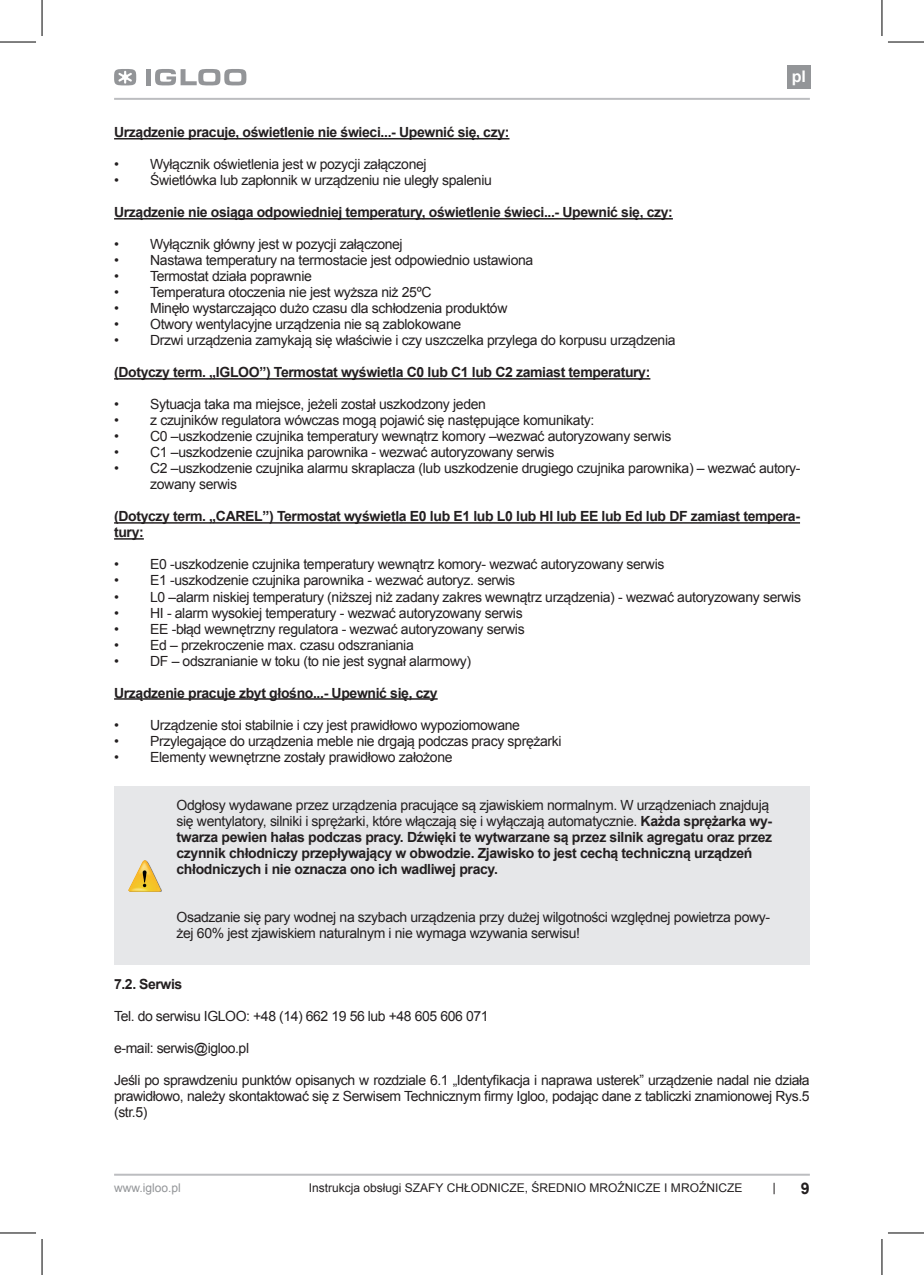
<style>
.page{position:relative;width:924px;height:1275px;background:#fff}
.page>*{position:absolute;margin:0;border:0;box-sizing:border-box;transform-origin:0 0}
.t1{font:700 16px "Arial";color:#fff}
.t2{font:700 16px "Arial";color:#231f20}
.t3{font:14px/16px "Arial";letter-spacing:-.025em;color:#231f20}
.t4{font:700 14px/16px "Arial";letter-spacing:-.025em;color:#231f20}
.t5{font:12px "Arial";color:#231f20}
.t6{font:12px "Arial";color:#939598}
.s1{font-weight:400}
</style>
<div class="page">
<hr style="left:114px;top:98px;width:695px;height:2px;background:#bcbdc0">
<hr style="left:114px;top:1173px;width:695px;height:2px;background:#bcbdc0">
<div style="left:786px;top:65px;width:23px;height:23px;background:#939598"></div>
<svg style="left:773px;top:1182px;width:1px;height:12px"></svg>
<svg style="left:114px;top:69px;width:22px;height:17px"></svg>
<div style="left:146px;top:69px;width:5px;height:16px;background:#939598"></div>
<svg style="left:155px;top:69px;width:91px;height:17px"></svg>
<div style="left:114px;top:786px;width:695px;height:179px;background:#e6e7e9"></div>
<img style="left:129px;top:860px;width:32px;height:31px">
<hr style="left:114px;top:138px;width:395px;height:1px;background:#231f20">
<hr style="left:114px;top:218px;width:558px;height:1px;background:#231f20">
<hr style="left:114px;top:378px;width:536px;height:1px;background:#231f20">
<hr style="left:114px;top:522px;width:685px;height:1px;background:#231f20">
<hr style="left:114px;top:538px;width:30px;height:1px;background:#231f20">
<hr style="left:114px;top:698px;width:323px;height:1px;background:#231f20">
<hr style="left:0;top:42px;width:36px;height:1px;background:#000">
<hr style="left:887px;top:42px;width:36px;height:1px;background:#000">
<hr style="left:0;top:1232px;width:36px;height:1px;background:#000">
<hr style="left:887px;top:1232px;width:36px;height:1px;background:#000">
<hr style="left:42px;top:0;width:1px;height:36px;background:#000">
<hr style="left:42px;top:1239px;width:1px;height:36px;background:#000">
<hr style="left:881px;top:0;width:1px;height:36px;background:#000">
<hr style="left:881px;top:1239px;width:1px;height:36px;background:#000">
<p class="t1" style="left:791px;top:65px;width:16px">pl</p>
<p class="t4" style="left:114px;top:124px;width:397px">Urządzenie pracuje, oświetlenie nie świeci...- Upewnić się, czy:</p>
<p class="t3" style="left:114px;top:156px;width:314px">• Wyłącznik oświetlenia jest w pozycji załączonej</p>
<p class="t3" style="left:114px;top:172px;width:379px">• Świetlówka lub zapłonnik w urządzeniu nie uległy spaleniu</p>
<p class="t4" style="left:114px;top:204px;width:560px">Urządzenie nie osiąga odpowiedniej temperatury, oświetlenie świeci...- Upewnić się, czy:</p>
<p class="t3" style="left:114px;top:236px;width:290px">• Wyłącznik główny jest w pozycji załączonej</p>
<p class="t3" style="left:114px;top:252px;width:420px">• Nastawa temperatury na termostacie jest odpowiednio ustawiona</p>
<p class="t3" style="left:114px;top:268px;width:199px">• Termostat działa poprawnie</p>
<p class="t3" style="left:114px;top:284px;width:319px">• Temperatura otoczenia nie jest wyższa niż 25ºC</p>
<p class="t3" style="left:114px;top:300px;width:394px">• Minęło wystarczająco dużo czasu dla schłodzenia produktów</p>
<p class="t3" style="left:114px;top:316px;width:348px">• Otwory wentylacyjne urządzenia nie są zablokowane</p>
<p class="t3" style="left:114px;top:332px;width:562px">• Drzwi urządzenia zamykają się właściwie i czy uszczelka przylega do korpusu urządzenia</p>
<p class="t4" style="left:114px;top:365px;width:537px">(Dotyczy term. „IGLOO”) Termostat wyświetla C0 lub C1 lub C2 zamiast temperatury:</p>
<p class="t3" style="left:114px;top:396px;width:373px">• Sytuacja taka ma miejsce, jeżeli został uszkodzony jeden</p>
<p class="t3" style="left:114px;top:412px;width:481px">• z czujników regulatora wówczas mogą pojawić się następujące komunikaty:</p>
<p class="t3" style="left:114px;top:428px;width:558px">• C0 –uszkodzenie czujnika temperatury wewnątrz komory –wezwać autoryzowany serwis</p>
<p class="t3" style="left:114px;top:444px;width:441px">• C1 –uszkodzenie czujnika parownika - wezwać autoryzowany serwis</p>
<p class="t3" style="left:150px;top:460px;width:651px;text-indent:-36px">• C2 –uszkodzenie czujnika alarmu skraplacza (lub uszkodzenie drugiego czujnika parownika) – wezwać autory&shy;zowany serwis</p>
<p class="t4" style="left:114px;top:509px;width:687px">(Dotyczy term. „CAREL”) Termostat wyświetla E0 lub E1 lub L0 lub HI lub EE lub Ed lub DF zamiast tempera&shy;tury:</p>
<p class="t3" style="left:114px;top:556px;width:551px">• E0 -uszkodzenie czujnika temperatury wewnątrz komory- wezwać autoryzowany serwis</p>
<p class="t3" style="left:114px;top:572px;width:402px">• E1 -uszkodzenie czujnika parownika - wezwać autoryz. serwis</p>
<p class="t3" style="left:114px;top:588px;width:688px">• L0 –alarm niskiej temperatury (niższej niż zadany zakres wewnątrz urządzenia) - wezwać autoryzowany serwis</p>
<p class="t3" style="left:114px;top:604px;width:410px">• HI - alarm wysokiej temperatury - wezwać autoryzowany serwis</p>
<p class="t3" style="left:114px;top:620px;width:412px">• EE -błąd wewnętrzny regulatora - wezwać autoryzowany serwis</p>
<p class="t3" style="left:114px;top:636px;width:301px">• Ed – przekroczenie max. czasu odszraniania</p>
<p class="t3" style="left:114px;top:652px;width:358px">• DF – odszranianie w toku (to nie jest sygnał alarmowy)</p>
<p class="t4" style="left:114px;top:685px;width:325px">Urządzenie pracuje zbyt głośno...- Upewnić się, czy</p>
<p class="t3" style="left:114px;top:716px;width:407px">• Urządzenie stoi stabilnie i czy jest prawidłowo wypoziomowane</p>
<p class="t3" style="left:114px;top:732px;width:449px">• Przylegające do urządzenia meble nie drgają podczas pracy sprężarki</p>
<p class="t3" style="left:114px;top:748px;width:340px">• Elementy wewnętrzne zostały prawidłowo założone</p>
<p class="t4" style="left:176px;top:797px;width:597px"><span class="s1">Odgłosy wydawane przez urządzenia pracujące są zjawiskiem normalnym. W urządzeniach znajdują się wentylatory, silniki i sprężarki, które włączają się i wyłączają automatycznie.</span> Każda sprężarka wy&shy;twarza pewien hałas podczas pracy. Dźwięki te wytwarzane są przez silnik agregatu oraz przez czynnik chłodniczy przepływający w obwodzie. Zjawisko to jest cechą techniczną urządzeń chłodniczych i nie oznacza ono ich wadliwej pracy.</p>
<p class="t3" style="left:176px;top:908px;width:595px">Osadzanie się pary wodnej na szybach urządzenia przy dużej wilgotności względnej powietrza powy&shy;żej 60% jest zjawiskiem naturalnym i nie wymaga wzywania serwisu!</p>
<p class="t4" style="left:114px;top:976px;width:70px">7.2. Serwis</p>
<p class="t3" style="left:114px;top:1007px;width:376px">Tel. do serwisu IGLOO: +48 (14) 662 19 56 lub +48 605 606 071</p>
<p class="t3" style="left:114px;top:1039px;width:136px">e-mail: serwis@igloo.pl</p>
<p class="t3" style="left:114px;top:1071px;width:696px;text-align:justify">Jeśli po sprawdzeniu punktów opisanych w rozdziale 6.1 „Identyfikacja i naprawa usterek” urządzenie nadal nie działa prawidłowo, należy skontaktować się z Serwisem Technicznym firmy Igloo, podając dane z tabliczki znamionowej Rys.5 (str.5)</p>
<p class="t6" style="left:114px;top:1179px;width:68px">www.igloo.pl</p>
<p class="t5" style="left:308px;top:1179px;width:435px">Instrukcja obsługi SZAFY CHŁODNICZE, ŚREDNIO MROŹNICZE I MROŹNICZE</p>
<p class="t2" style="left:800px;top:1177px;width:10px">9</p>
</div>
